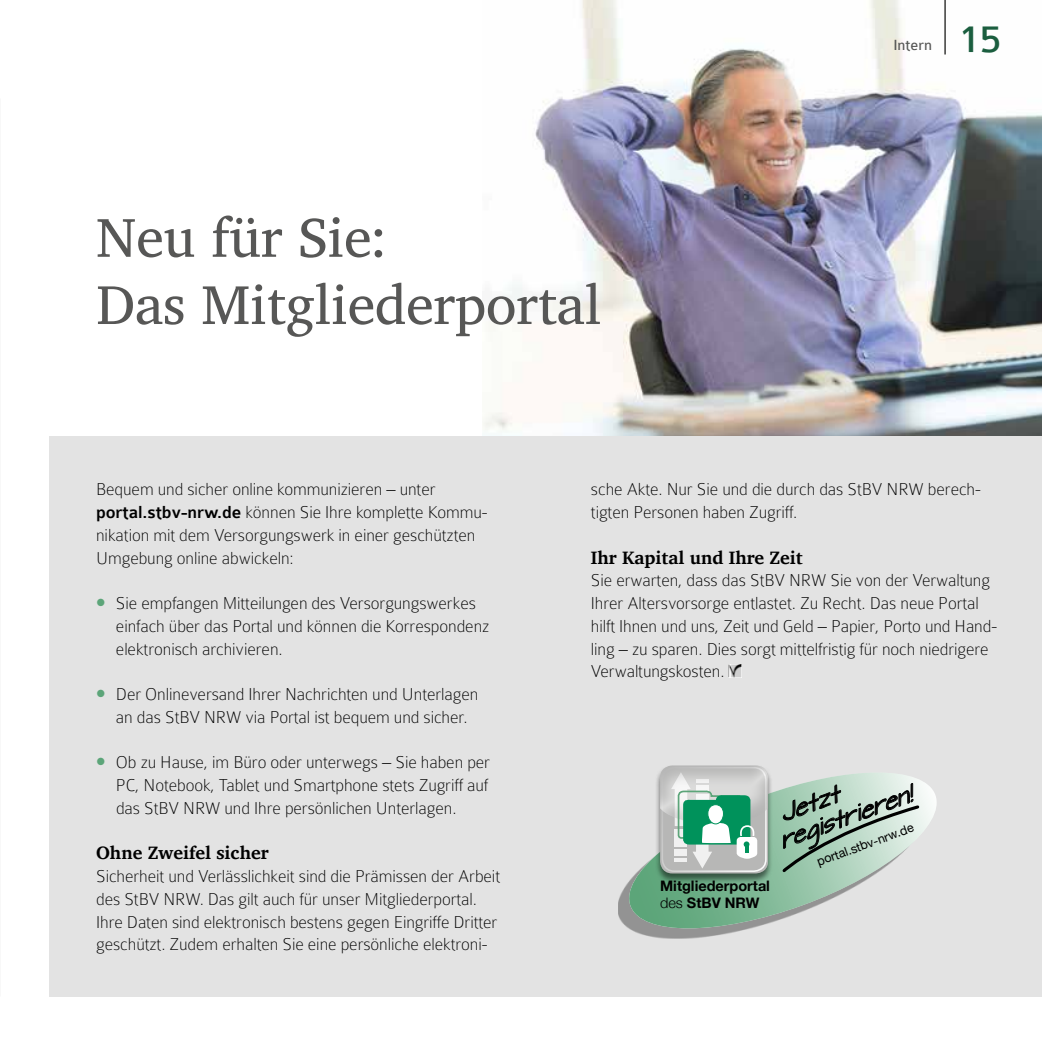
<style>
.page{position:relative;width:1042px;height:1042px;background:#fff}
.page>*{position:absolute;margin:0;border:0;box-sizing:border-box;transform-origin:0 0}
.t1{font:56px/67.2px "Charis SIL";letter-spacing:-.005em;color:#575756}
.t2{font:42px "Colaborate";color:#1b5e3f}
.t3{font:italic 20.12px/24.8px "Architects Daughter";color:#000}
.t4{font:100 18.38px/22.8px "Colaborate";letter-spacing:-.005em;color:#000}
.t5{font:700 18.38px "Charis SIL";letter-spacing:-.005em;color:#000}
.t6{font:15.75px "Colaborate";color:#575756}
.t7{font:700 14.53px/17.3px "Helvetica Neue";color:#000}
.t8{font:12.6px "Helvetica Neue";color:#000}
.s1{font-weight:500}
.s2{font-family:"Charis SIL";font-weight:700;font-size:31.5px;color:#5ca579}
.s3{font-weight:300}
</style>
<div class="page">
<img style="left:483px;top:0;width:559px;height:436px">
<div style="left:50px;top:436px;width:992px;height:560px;background:#e3e3e3"></div>
<hr style="left:944px;top:0;width:2px;height:55px;background:#575756">
<svg style="left:729px;top:665px;width:12px;height:12px"></svg>
<svg style="left:619px;top:773px;width:318px;height:163px"></svg>
<div style="left:654px;top:765px;width:119px;height:118px;background:#000;opacity:.7"></div>
<div style="left:661px;top:767px;width:105px;height:105px;border:2px solid #fff;border-radius:12px"></div>
<div style="left:658px;top:763px;width:111px;height:62px;background:#000;opacity:.5"></div>
<svg style="left:660px;top:765px;width:108px;height:103px"></svg>
<div style="left:708px;top:804px;width:15px;height:20px;background:#fff;border-radius:50%"></div>
<div style="left:707px;top:804px;width:17px;height:20px;border:1px solid #00925b;border-radius:50%"></div>
<svg style="left:781px;top:781px;width:140px;height:93px"></svg>
<h1 class="t1" style="left:96px;top:204px;width:507px">Neu für Sie:<br>Das Mitgliederportal</h1>
<p class="t6" style="left:893px;top:37px;width:40px">Intern</p>
<h2 class="t2" style="left:958px;top:17px;width:45px">15</h2>
<p class="t4" style="left:96px;top:478px;width:393px">Bequem und sicher online kommunizieren – unter <span class="s1">portal.stbv-nrw.de</span> können Sie Ihre komplette Kommu&shy;nikation mit dem Versorgungswerk in einer geschützten Umgebung online abwickeln:</p>
<p class="t4" style="left:116px;top:592px;width:375px;text-indent:-20px"><span class="s2">•</span> Sie empfangen Mitteilungen des Versorgungswerkes einfach über das Portal und können die Korrespondenz elektronisch archivieren.</p>
<p class="t4" style="left:96px;top:683px;width:384px;text-align:center"><span class="s2">•</span> Der Onlineversand Ihrer Nachrichten und Unterlagen an das StBV NRW via Portal ist bequem und sicher.</p>
<p class="t4" style="left:116px;top:751px;width:376px;text-align:justify;text-indent:-20px"><span class="s2">•</span> Ob zu Hause, im Büro oder unterwegs – Sie haben per PC, Notebook, Tablet und Smartphone stets Zugriff auf das StBV NRW und Ihre persönlichen Unterlagen.</p>
<p class="t5" style="left:96px;top:842px;width:174px">Ohne Zweifel sicher</p>
<p class="t4" style="left:96px;top:865px;width:405px">Sicherheit und Verlässlichkeit sind die Prämissen der Arbeit des StBV NRW. Das gilt auch für unser Mitgliederportal.<br>Ihre Daten sind elektronisch bestens gegen Eingriffe Dritter geschützt. Zudem erhalten Sie eine persönliche elektroni-</p>
<p class="t4" style="left:591px;top:478px;width:391px">sche Akte. Nur Sie und die durch das StBV NRW berech&shy;tigten Personen haben Zugriff.</p>
<p class="t5" style="left:591px;top:546px;width:213px">Ihr Kapital und Ihre Zeit</p>
<p class="t4" style="left:591px;top:569px;width:408px">Sie erwarten, dass das StBV NRW Sie von der Verwaltung Ihrer Altersvorsorge entlastet. Zu Recht. Das neue Portal hilft Ihnen und uns, Zeit und Geld – Papier, Porto und Hand&shy;ling – zu sparen. Dies sorgt mittelfristig für noch niedrigere Verwaltungskosten.</p>
<p class="t7" style="left:660px;top:877px;width:111px">Mitgliederportal <span class="s3">des</span> StBV NRW</p>
<p class="t3" style="left:768px;top:807px;width:140px;text-indent:9px;rotate:-20deg">Jetzt registrieren!</p>
<p class="t8" style="left:814px;top:853px;width:104px;rotate:-20deg">portal.stbv-nrw.de</p>
</div>
